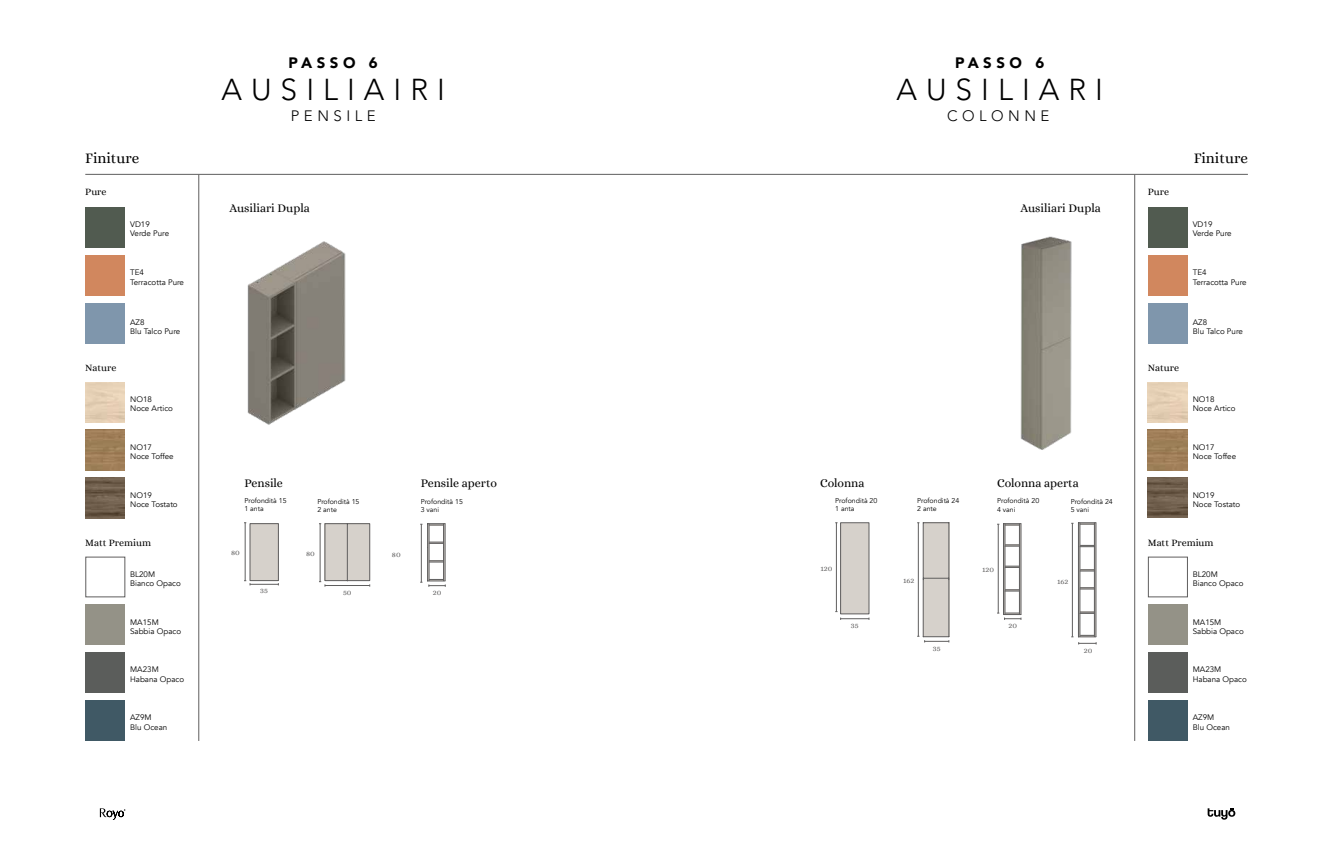
<style>
.page{position:relative;width:1333px;height:851px;background:#fff}
.page>*{position:absolute;margin:0;border:0;box-sizing:border-box;transform-origin:0 0}
.t1{font:300 30px "Avenir LT Std";letter-spacing:.3em;color:#000}
.t2{font:15px "Alice";color:#000}
.t3{font:300 15px "Avenir LT Std";letter-spacing:.3em;color:#000}
.t4{font:900 15px "Avenir LT Std";letter-spacing:.3em;color:#000}
.t5{font:12px "Alice";color:#000}
.t6{font:10px "Alice";color:#000}
.t7{font:8px/9.6px "Avenir";color:#000}
.t8{font:8px "Alice";color:#5f5e5e}
.t9{font:7px/8px "Avenir";color:#000}
</style>
<div class="page">
<div style="left:922px;top:522px;width:27px;height:114px;background:#d6d1cb"></div>
<div style="left:840px;top:522px;width:29px;height:91px;background:#d6d1cb"></div>
<div style="left:250px;top:523px;width:28px;height:57px;background:#d6d1cb"></div>
<img style="left:247px;top:241px;width:99px;height:184px">
<img style="left:1020px;top:236px;width:52px;height:214px">
<hr style="left:948px;top:579px;width:1px;height:57px;background:#5f5e5e">
<hr style="left:922px;top:579px;width:1px;height:57px;background:#5f5e5e">
<hr style="left:948px;top:522px;width:1px;height:57px;background:#5f5e5e">
<hr style="left:922px;top:522px;width:1px;height:57px;background:#5f5e5e">
<svg style="left:923px;top:578px;width:25px;height:1px"></svg>
<div style="left:250px;top:523px;width:28px;height:57px;border:1px solid #5f5e5e"></div>
<div style="left:840px;top:522px;width:29px;height:92px;border:1px solid #5f5e5e"></div>
<hr style="left:918px;top:522px;width:1px;height:114px;background:#5f5e5e">
<svg style="left:917px;top:636px;width:32px;height:6px"></svg>
<svg style="left:917px;top:522px;width:31px;height:1px"></svg>
<hr style="left:836px;top:522px;width:1px;height:89px;background:#5f5e5e">
<svg style="left:835px;top:611px;width:34px;height:8px"></svg>
<hr style="left:245px;top:522px;width:1px;height:58px;background:#5f5e5e">
<svg style="left:244px;top:580px;width:35px;height:5px"></svg>
<svg style="left:319px;top:523px;width:51px;height:63px;background:#cecac5"></svg>
<hr style="left:198px;top:174px;width:1px;height:566px;background:#5f5e5e">
<hr style="left:1003px;top:547px;width:1px;height:67px;background:#5f5e5e">
<hr style="left:1004px;top:523px;width:1px;height:91px;background:#5f5e5e">
<hr style="left:1019px;top:547px;width:1px;height:67px;background:#5f5e5e">
<hr style="left:1020px;top:524px;width:1px;height:90px;background:#5f5e5e">
<svg style="left:1004px;top:565px;width:15px;height:3px"></svg>
<svg style="left:1004px;top:589px;width:15px;height:2px"></svg>
<hr style="left:1072px;top:523px;width:1px;height:113px;background:#5f5e5e">
<hr style="left:997px;top:524px;width:1px;height:89px;background:#5f5e5e">
<svg style="left:997px;top:612px;width:24px;height:7px"></svg>
<svg style="left:997px;top:523px;width:23px;height:24px"></svg>
<hr style="left:1078px;top:546px;width:1px;height:90px;background:#5f5e5e">
<hr style="left:1079px;top:523px;width:1px;height:113px;background:#5f5e5e">
<svg style="left:1071px;top:635px;width:25px;height:9px"></svg>
<hr style="left:1094px;top:546px;width:1px;height:90px;background:#5f5e5e">
<hr style="left:1095px;top:523px;width:1px;height:113px;background:#5f5e5e">
<svg style="left:1071px;top:522px;width:25px;height:25px"></svg>
<svg style="left:1079px;top:569px;width:17px;height:2px"></svg>
<svg style="left:1079px;top:587px;width:17px;height:2px"></svg>
<svg style="left:1079px;top:611px;width:17px;height:3px"></svg>
<hr style="left:443px;top:523px;width:2px;height:58px;background:#d6d1cb">
<hr style="left:427px;top:523px;width:2px;height:58px;background:#d6d1cb">
<hr style="left:427px;top:547px;width:1px;height:34px;background:#5f5e5e">
<hr style="left:429px;top:523px;width:1px;height:57px;background:#5f5e5e">
<hr style="left:443px;top:547px;width:1px;height:33px;background:#5f5e5e">
<hr style="left:445px;top:524px;width:1px;height:56px;background:#5f5e5e">
<svg style="left:427px;top:560px;width:18px;height:2px"></svg>
<hr style="left:421px;top:524px;width:1px;height:58px;background:#5f5e5e">
<svg style="left:420px;top:579px;width:26px;height:7px"></svg>
<svg style="left:420px;top:523px;width:25px;height:24px"></svg>
<div style="left:85px;top:207px;width:40px;height:40px;background:#515b50"></div>
<div style="left:85px;top:255px;width:40px;height:40px;background:#d1875e"></div>
<div style="left:85px;top:303px;width:40px;height:40px;background:#7f96ac"></div>
<img style="left:85px;top:430px;width:40px;height:40px">
<img style="left:85px;top:478px;width:40px;height:40px">
<div style="left:85px;top:700px;width:40px;height:40px;background:#405965"></div>
<div style="left:85px;top:556px;width:40px;height:41px;border:1px solid #5f5e5e"></div>
<div style="left:85px;top:604px;width:40px;height:41px;background:#949287"></div>
<div style="left:85px;top:652px;width:40px;height:40px;background:#5b5d5b"></div>
<hr style="left:85px;top:174px;width:1162px;height:1px;background:#5f5e5e">
<hr style="left:1134px;top:174px;width:1px;height:566px;background:#5f5e5e">
<div style="left:1147px;top:207px;width:40px;height:40px;background:#515b50"></div>
<div style="left:1147px;top:255px;width:40px;height:40px;background:#d1875e"></div>
<div style="left:1147px;top:303px;width:40px;height:40px;background:#7f96ac"></div>
<img style="left:1147px;top:430px;width:40px;height:40px">
<img style="left:1147px;top:478px;width:40px;height:39px">
<div style="left:1147px;top:700px;width:40px;height:40px;background:#405965"></div>
<div style="left:1147px;top:604px;width:40px;height:41px;background:#949287"></div>
<div style="left:1147px;top:652px;width:40px;height:40px;background:#5b5d5b"></div>
<svg style="left:100px;top:808px;width:25px;height:11px"></svg>
<svg style="left:1207px;top:808px;width:28px;height:11px"></svg>
<h2 class="t4" style="left:288px;top:54px;width:91px">PASSO 6</h2>
<h2 class="t4" style="left:955px;top:54px;width:91px">PASSO 6</h2>
<h1 class="t1" style="left:221px;top:72px;width:225px">AUSILIAIRI</h1>
<h1 class="t1" style="left:896px;top:72px;width:208px">AUSILIARI</h1>
<h2 class="t3" style="left:291px;top:107px;width:86px">PENSILE</h2>
<h2 class="t3" style="left:947px;top:107px;width:104px">COLONNE</h2>
<h2 class="t2" style="left:85px;top:150px;width:56px">Finiture</h2>
<h2 class="t2" style="left:1193px;top:150px;width:56px">Finiture</h2>
<p class="t6" style="left:85px;top:187px;width:23px">Pure</p>
<p class="t6" style="left:1147px;top:187px;width:23px">Pure</p>
<h3 class="t5" style="left:229px;top:202px;width:82px">Ausiliari Dupla</h3>
<h3 class="t5" style="left:1020px;top:202px;width:82px">Ausiliari Dupla</h3>
<p class="t7" style="left:130px;top:219px;width:40px">VD19<br>Verde Pure</p>
<p class="t7" style="left:130px;top:267px;width:55px">TE4<br>Terracotta Pure</p>
<p class="t7" style="left:130px;top:317px;width:52px">AZ8<br>Blu Talco Pure</p>
<p class="t7" style="left:1192px;top:219px;width:40px">VD19<br>Verde Pure</p>
<p class="t7" style="left:1192px;top:267px;width:55px">TE4<br>Terracotta Pure</p>
<p class="t7" style="left:1192px;top:317px;width:52px">AZ8<br>Blu Talco Pure</p>
<p class="t6" style="left:85px;top:362px;width:33px">Nature</p>
<p class="t6" style="left:1147px;top:362px;width:33px">Nature</p>
<p class="t7" style="left:130px;top:394px;width:44px">NO18<br>Noce Artico</p>
<p class="t7" style="left:130px;top:442px;width:45px">NO17<br>Noce Toffee</p>
<p class="t7" style="left:130px;top:490px;width:49px">NO19<br>Noce Tostato</p>
<h3 class="t5" style="left:244px;top:477px;width:40px">Pensile</h3>
<h3 class="t5" style="left:820px;top:477px;width:46px">Colonna</h3>
<h3 class="t5" style="left:421px;top:477px;width:78px">Pensile aperto</h3>
<h3 class="t5" style="left:997px;top:477px;width:83px">Colonna aperta</h3>
<p class="t9" style="left:244px;top:497px;width:44px">Profondità 15<br>1 anta</p>
<p class="t9" style="left:317px;top:497px;width:44px">Profondità 15<br>2 ante</p>
<p class="t9" style="left:421px;top:497px;width:44px;line-height:8.4px">Profondità 15<br>3 vani</p>
<p class="t9" style="left:835px;top:497px;width:44px">Profondità 20<br>1 anta</p>
<p class="t9" style="left:917px;top:497px;width:44px">Profondità 24<br>2 ante</p>
<p class="t9" style="left:997px;top:497px;width:44px;line-height:8.4px">Profondità 20<br>4 vani</p>
<p class="t9" style="left:1070px;top:497px;width:44px;line-height:8.4px">Profondità 24<br>5 vani</p>
<p class="t7" style="left:1192px;top:394px;width:44px">NO18<br>Noce Artico</p>
<p class="t7" style="left:1192px;top:442px;width:45px">NO17<br>Noce Toffee</p>
<p class="t7" style="left:1192px;top:490px;width:49px">NO19<br>Noce Tostato</p>
<p class="t6" style="left:85px;top:537px;width:67px">Matt Premium</p>
<p class="t6" style="left:1147px;top:537px;width:67px">Matt Premium</p>
<p class="t8" style="left:231px;top:548px;width:10px">80</p>
<p class="t8" style="left:306px;top:549px;width:10px">80</p>
<p class="t8" style="left:392px;top:550px;width:10px">80</p>
<p class="t7" style="left:130px;top:569px;width:52px">BL20M<br>Bianco Opaco</p>
<p class="t7" style="left:130px;top:617px;width:52px">MA15M<br>Sabbia Opaco</p>
<p class="t7" style="left:130px;top:664px;width:56px">MA23M<br>Habana Opaco</p>
<p class="t8" style="left:260px;top:586px;width:9px">35</p>
<p class="t8" style="left:343px;top:587px;width:10px">50</p>
<p class="t8" style="left:433px;top:588px;width:10px">20</p>
<p class="t8" style="left:820px;top:564px;width:14px">120</p>
<p class="t8" style="left:850px;top:621px;width:9px">35</p>
<p class="t8" style="left:903px;top:576px;width:13px">162</p>
<p class="t8" style="left:932px;top:643px;width:9px">35</p>
<p class="t8" style="left:982px;top:565px;width:14px">120</p>
<p class="t8" style="left:1008px;top:621px;width:10px">20</p>
<p class="t8" style="left:1056px;top:576px;width:13px">162</p>
<p class="t8" style="left:1083px;top:645px;width:10px">20</p>
<p class="t7" style="left:1192px;top:569px;width:52px">BL20M<br>Bianco Opaco</p>
<p class="t7" style="left:1192px;top:617px;width:52px">MA15M<br>Sabbia Opaco</p>
<p class="t7" style="left:1192px;top:664px;width:56px">MA23M<br>Habana Opaco</p>
<p class="t7" style="left:130px;top:713px;width:39px">AZ9M<br>Blu Ocean</p>
<p class="t7" style="left:1192px;top:713px;width:39px">AZ9M<br>Blu Ocean</p>
</div>
